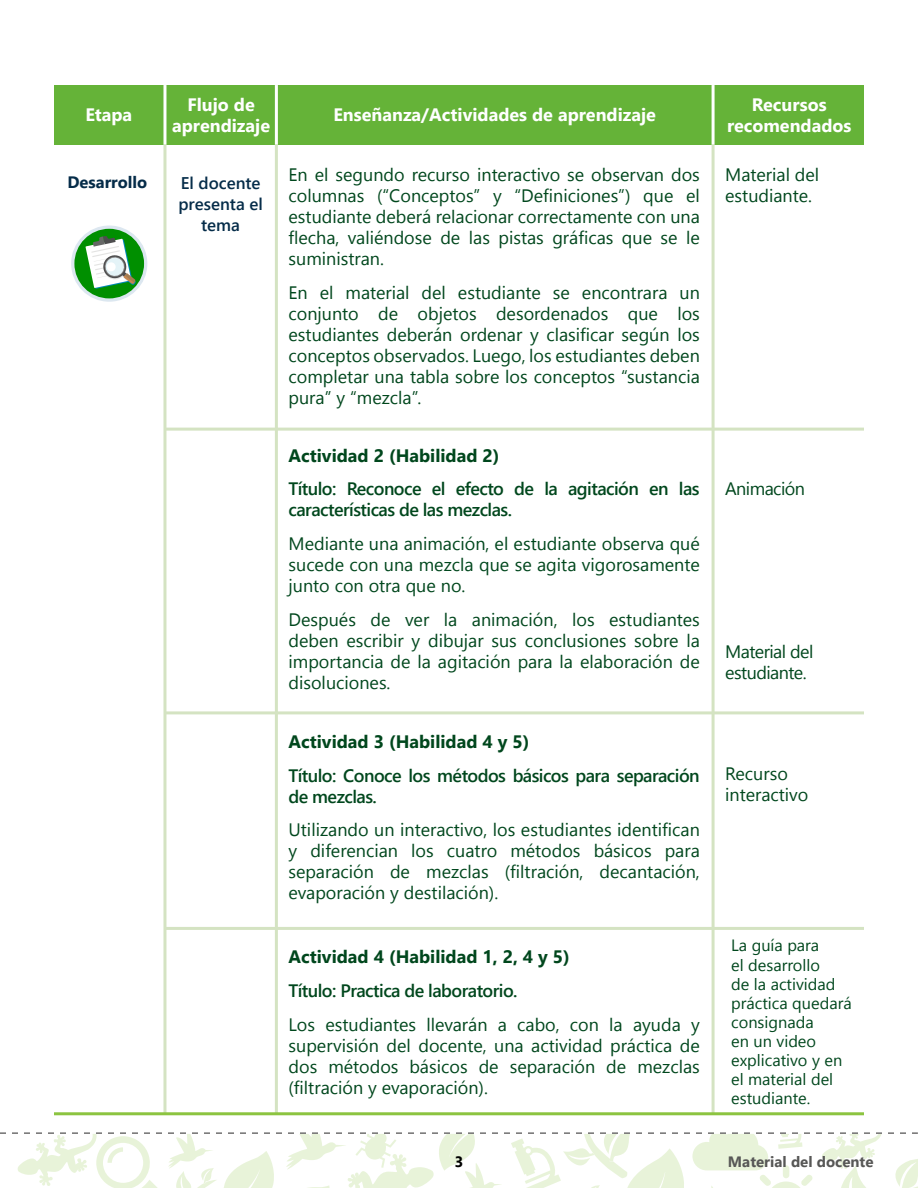
<style>
.page{position:relative;width:918px;height:1188px;background:#fff}
.page>*{position:absolute;margin:0;border:0;box-sizing:border-box;transform-origin:0 0}
.t1{font:18px/21px "Segoe UI";color:#00471d;text-align:justify}
.t2{font:600 18px/21px "Segoe UI";letter-spacing:-.03em;color:#00471d}
.t3{font:700 18px/21px "Segoe UI";color:#fff;text-align:center}
.t4{font:700 18px "Segoe UI";color:#00471d}
.t5{font:18px/21px "Segoe UI";letter-spacing:-.03em;color:#00471d}
.t6{font:600 16.95px/21px "Segoe UI";color:#052c49;text-align:center}
.t7{font:700 16.5px "Segoe UI";color:#052c49}
.t8{font:16.35px/19px "Segoe UI";color:#00471d}
.t9{font:700 15px "Segoe UI";color:#575756}
.t10{font:700 15px "Segoe UI";color:#000}
</style>
<div class="page">
<svg style="left:0;top:1132px;width:918px;height:56px"></svg>
<div style="left:54px;top:85px;width:810px;height:60px;background:#65b338"></div>
<hr style="left:163px;top:85px;width:3px;height:60px;background:#fff">
<hr style="left:275px;top:85px;width:3px;height:60px;background:#fff">
<hr style="left:712px;top:85px;width:3px;height:60px;background:#fff">
<hr style="left:163px;top:145px;width:3px;height:968px;background:#d4e3c2">
<hr style="left:275px;top:145px;width:3px;height:968px;background:#d4e3c2">
<hr style="left:165px;top:428px;width:699px;height:3px;background:#d4e3c2">
<hr style="left:165px;top:711px;width:699px;height:3px;background:#d4e3c2">
<hr style="left:165px;top:927px;width:699px;height:3px;background:#d4e3c2">
<hr style="left:712px;top:145px;width:3px;height:968px;background:#d4e3c2">
<hr style="left:54px;top:1112px;width:810px;height:3px;background:#8cc440">
<svg style="left:71px;top:226px;width:76px;height:76px"></svg>
<div style="left:74px;top:229px;width:70px;height:69px;background:#008f00;border-radius:50%"></div>
<svg style="left:86px;top:236px;width:50px;height:53px"></svg>
<p class="t3" style="left:85px;top:104px;width:48px">Etapa</p>
<p class="t3" style="left:172px;top:94px;width:99px">Flujo de aprendizaje</p>
<p class="t3" style="left:727px;top:94px;width:126px">Recursos recomendados</p>
<p class="t3" style="left:333px;top:104px;width:324px">Enseñanza/Actividades de aprendizaje</p>
<p class="t7" style="left:67px;top:169px;width:81px">Desarrollo</p>
<p class="t6" style="left:178px;top:172px;width:86px">El docente presenta el tema</p>
<p class="t1" style="left:289px;top:164px;width:413px">En el segundo recurso interactivo se observan dos columnas (“Conceptos” y “Definiciones”) que el estudiante deberá relacionar correctamente con una flecha, valiéndose de las pistas gráficas que se le suministran.</p>
<p class="t1" style="left:289px;top:282px;width:413px">En el material del estudiante se encontrara un conjunto de objetos desordenados que los estudiantes deberán ordenar y clasificar según los conceptos observados. Luego, los estudiantes deben completar una tabla sobre los conceptos “sustancia pura” y “mezcla”.</p>
<p class="t4" style="left:289px;top:441px;width:213px">Actividad 2 (Habilidad 2)</p>
<p class="t2" style="left:289px;top:478px;width:413px">Título: Reconoce el efecto de la agitación en las características de las mezclas.</p>
<p class="t1" style="left:289px;top:533px;width:413px">Mediante una animación, el estudiante observa qué sucede con una mezcla que se agita vigorosamente junto con otra que no.</p>
<p class="t1" style="left:289px;top:609px;width:413px">Después de ver la animación, los estudiantes deben escribir y dibujar sus conclusiones sobre la importancia de la agitación para la elaboración de disoluciones.</p>
<p class="t4" style="left:289px;top:727px;width:243px">Actividad 3 (Habilidad 4 y 5)</p>
<p class="t2" style="left:289px;top:765px;width:413px">Título: Conoce los métodos básicos para separación de mezclas.</p>
<p class="t1" style="left:289px;top:819px;width:413px">Utilizando un interactivo, los estudiantes identifican y diferencian los cuatro métodos básicos para separación de mezclas (filtración, decantación, evaporación y destilación).</p>
<p class="t4" style="left:289px;top:942px;width:283px">Actividad 4 (Habilidad 1, 2, 4 y 5)</p>
<p class="t2" style="left:289px;top:980px;width:231px">Título: Practica de laboratorio.</p>
<p class="t1" style="left:289px;top:1014px;width:413px">Los estudiantes llevarán a cabo, con la ayuda y supervisión del docente, una actividad práctica de dos métodos básicos de separación de mezclas (filtración y evaporación).</p>
<p class="t1" style="left:725px;top:164px;width:96px">Material del estudiante.</p>
<p class="t5" style="left:725px;top:478px;width:81px">Animación</p>
<p class="t5" style="left:725px;top:641px;width:90px">Material del estudiante.</p>
<p class="t1" style="left:725px;top:763px;width:85px">Recurso interactivo</p>
<p class="t8" style="left:731px;top:936px;width:122px">La guía para<br>el desarrollo<br>de la actividad práctica quedará consignada<br>en un video explicativo y en el material del estudiante.</p>
<p class="t10" style="left:455px;top:1150px;width:10px">3</p>
<p class="t9" style="left:728px;top:1149px;width:147px">Material del docente</p>
</div>
